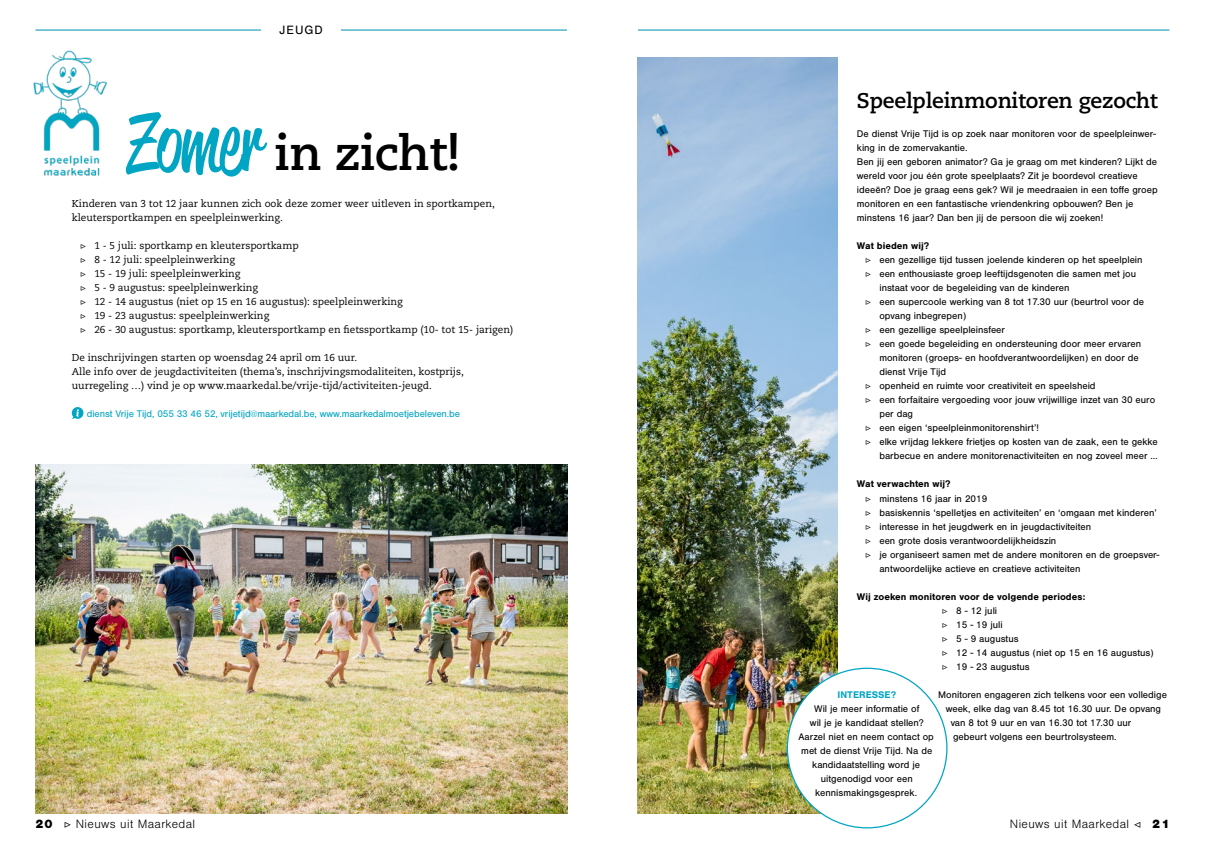
<style>
.page{position:relative;width:1205px;height:851px;background:#fff}
.page>*{position:absolute;margin:0;border:0;box-sizing:border-box;transform-origin:0 0}
.t1{font:700 48.12px "Caecilia LT Std";letter-spacing:-.01em;color:#000}
.t2{font:700 21.25px "Caecilia LT Std";letter-spacing:-.01em;color:#000}
.t3{font:300 12.5px "Nimbus San";letter-spacing:.03em;color:#000}
.t4{font:12.5px "Nimbus San";letter-spacing:.08em;color:#000}
.t5{font:10px/14px "Nimbus San";color:#000}
.t6{font:10px/14px "Caecilia LT Std";color:#000}
.t7{font:10px "Nimbus San";letter-spacing:-.01em;color:#00a5c3}
.t8{font:700 10px "Nimbus San";color:#000}
.t9{font:700 10px "Nimbus San";letter-spacing:.005em;color:#00a5c3}
.s1{font-family:"Reklame Script";font-weight:400;font-size:80.25px;color:#00a5c3}
.s2{font-family:"Minion Pro"}
.s3{font-weight:700}
.s4{font-weight:900}
.s5{font-family:"Minion Pro";font-weight:500}
</style>
<div class="page">
<hr style="left:35px;top:29px;width:532px;height:2px;background:#2da5c1">
<hr style="left:638px;top:29px;width:531px;height:2px;background:#2da5c1">
<div style="left:262px;top:25px;width:79px;height:19px;background:#fff"></div>
<svg style="left:72px;top:407px;width:12px;height:12px"></svg>
<img style="left:35px;top:464px;width:532px;height:348px">
<img style="left:33px;top:50px;width:75px;height:126px">
<img style="left:638px;top:58px;width:199px;height:754px">
<div style="left:787px;top:668px;width:160px;height:159px;background:#fff;border-radius:50%"></div>
<p class="t4" style="left:280px;top:23px;width:45px">JEUGD</p>
<h1 class="t1" style="left:129px;top:125px;width:333px"><span class="s1">Zomer</span> in zicht!</h1>
<p class="t6" style="left:72px;top:197px;width:425px">Kinderen van 3 tot 12 jaar kunnen zich ook deze zomer weer uitleven in sportkampen, kleutersportkampen en speelpleinwerking.</p>
<p class="t6" style="left:80px;top:239px;width:435px"><span class="s2">▷</span> 1 - 5 juli: sportkamp en kleutersportkamp<br><span class="s2">▷</span> 8 - 12 juli: speelpleinwerking<br><span class="s2">▷</span> 15 - 19 juli: speelpleinwerking<br><span class="s2">▷</span> 5 - 9 augustus: speelpleinwerking<br><span class="s2">▷</span> 12 - 14 augustus (niet op 15 en 16 augustus): speelpleinwerking<br><span class="s2">▷</span> 19 - 23 augustus: speelpleinwerking<br><span class="s2">▷</span> 26 - 30 augustus: sportkamp, kleutersportkamp en fietssportkamp (10- tot 15- jarigen)</p>
<p class="t6" style="left:72px;top:351px;width:393px">De inschrijvingen starten op woensdag 24 april om 16 uur.<br>Alle info over de jeugdactiviteiten (thema’s, inschrijvingsmodaliteiten, kostprijs, uurregeling …) vind je op www.maarkedal.be/vrije-tijd/activiteiten-jeugd.</p>
<p class="t7" style="left:87px;top:408px;width:375px">dienst Vrije Tijd, 055 33 46 52, vrijetijd@maarkedal.be, www.maarkedalmoetjebeleven.be</p>
<h2 class="t2" style="left:857px;top:88px;width:302px">Speelpleinmonitoren gezocht</h2>
<p class="t5" style="left:857px;top:127px;width:302px">De dienst Vrije Tijd is op zoek naar monitoren voor de speelpleinwer&shy;king in de zomervakantie.<br>Ben jij een geboren animator? Ga je graag om met kinderen? Lijkt de wereld voor jou één grote speelplaats? Zit je boordevol creatieve ideeën? Doe je graag eens gek? Wil je meedraaien in een toffe groep monitoren en een fantastische vriendenkring opbouwen? Ben je minstens 16 jaar? Dan ben jij de persoon die wij zoeken!</p>
<p class="t8" style="left:857px;top:240px;width:74px">Wat bieden wij?</p>
<p class="t5" style="left:865px;top:253px;width:279px"><span class="s2">▷</span> een gezellige tijd tussen joelende kinderen op het speelplein</p>
<p class="t5" style="left:865px;top:267px;width:272px"><span class="s2">▷</span> een enthousiaste groep leeftijdsgenoten die samen met jou</p>
<p class="t5" style="left:879px;top:281px;width:192px">instaat voor de begeleiding van de kinderen</p>
<p class="t5" style="left:865px;top:295px;width:280px"><span class="s2">▷</span> een supercoole werking van 8 tot 17.30 uur (beurtrol voor de</p>
<p class="t5" style="left:879px;top:309px;width:88px">opvang inbegrepen)</p>
<p class="t5" style="left:865px;top:323px;width:141px"><span class="s2">▷</span> een gezellige speelpleinsfeer</p>
<p class="t5" style="left:865px;top:337px;width:277px"><span class="s2">▷</span> een goede begeleiding en ondersteuning door meer ervaren</p>
<p class="t5" style="left:879px;top:351px;width:261px">monitoren (groeps- en hoofdverantwoordelijken) en door de</p>
<p class="t5" style="left:879px;top:365px;width:68px">dienst Vrije Tijd</p>
<p class="t5" style="left:865px;top:379px;width:232px"><span class="s2">▷</span> openheid en ruimte voor creativiteit en speelsheid</p>
<p class="t5" style="left:865px;top:393px;width:291px"><span class="s2">▷</span> een forfaitaire vergoeding voor jouw vrijwillige inzet van 30 euro</p>
<p class="t5" style="left:879px;top:407px;width:35px">per dag</p>
<p class="t5" style="left:865px;top:421px;width:175px"><span class="s2">▷</span> een eigen ‘speelpleinmonitorenshirt’!</p>
<p class="t5" style="left:865px;top:435px;width:294px"><span class="s2">▷</span> elke vrijdag lekkere frietjes op kosten van de zaak, een te gekke</p>
<p class="t5" style="left:879px;top:449px;width:280px">barbecue en andere monitorenactiviteiten en nog zoveel meer …</p>
<p class="t8" style="left:857px;top:478px;width:95px">Wat verwachten wij?</p>
<p class="t5" style="left:865px;top:491px;width:124px"><span class="s2">▷</span> minstens 16 jaar in 2019</p>
<p class="t5" style="left:865px;top:505px;width:293px"><span class="s2">▷</span> basiskennis ‘spelletjes en activiteiten’ en ‘omgaan met kinderen’</p>
<p class="t5" style="left:865px;top:519px;width:227px"><span class="s2">▷</span> interesse in het jeugdwerk en in jeugdactiviteiten</p>
<p class="t5" style="left:865px;top:533px;width:193px"><span class="s2">▷</span> een grote dosis verantwoordelijkheidszin</p>
<p class="t5" style="left:865px;top:547px;width:296px"><span class="s2">▷</span> je organiseert samen met de andere monitoren en de groepsver-</p>
<p class="t5" style="left:879px;top:561px;width:202px">antwoordelijke actieve en creatieve activiteiten</p>
<p class="t5" style="left:942px;top:589px;width:213px;text-indent:-85px"><span class="s3">Wij zoeken monitoren voor de volgende periodes:<br></span><span class="s2">▷</span> 8 - 12 juli<br><span class="s2">▷</span> 15 - 19 juli<br><span class="s2">▷</span> 5 - 9 augustus<br><span class="s2">▷</span> 12 - 14 augustus (niet op 15 en 16 augustus) <span class="s2">▷</span> 19 - 23 augustus</p>
<p class="t5" style="left:938px;top:687px;width:230px">Monitoren engageren zich telkens voor een volledige</p>
<p class="t5" style="left:945px;top:701px;width:217px">week, elke dag van 8.45 tot 16.30 uur. De opvang</p>
<p class="t5" style="left:950px;top:715px;width:182px">van 8 tot 9 uur en van 16.30 tot 17.30 uur</p>
<p class="t5" style="left:953px;top:729px;width:165px">gebeurt volgens een beurtrolsysteem.</p>
<p class="t9" style="left:837px;top:688px;width:60px">INTERESSE?</p>
<p class="t5" style="left:798px;top:701px;width:137px;text-align:center">Wil je meer informatie of<br>wil je je kandidaat stellen?<br>Aarzel niet en neem contact op met de dienst Vrije Tijd. Na de kandidaatstelling word je uitgenodigd voor een kennismakingsgesprek.</p>
<p class="t3" style="left:35px;top:817px;width:161px"><span class="s4">20</span> <span class="s5">▷</span> Nieuws uit Maarkedal</p>
<p class="t3" style="left:1010px;top:817px;width:161px">Nieuws uit Maarkedal <span class="s5">◁</span> <span class="s4">21</span></p>
</div>
